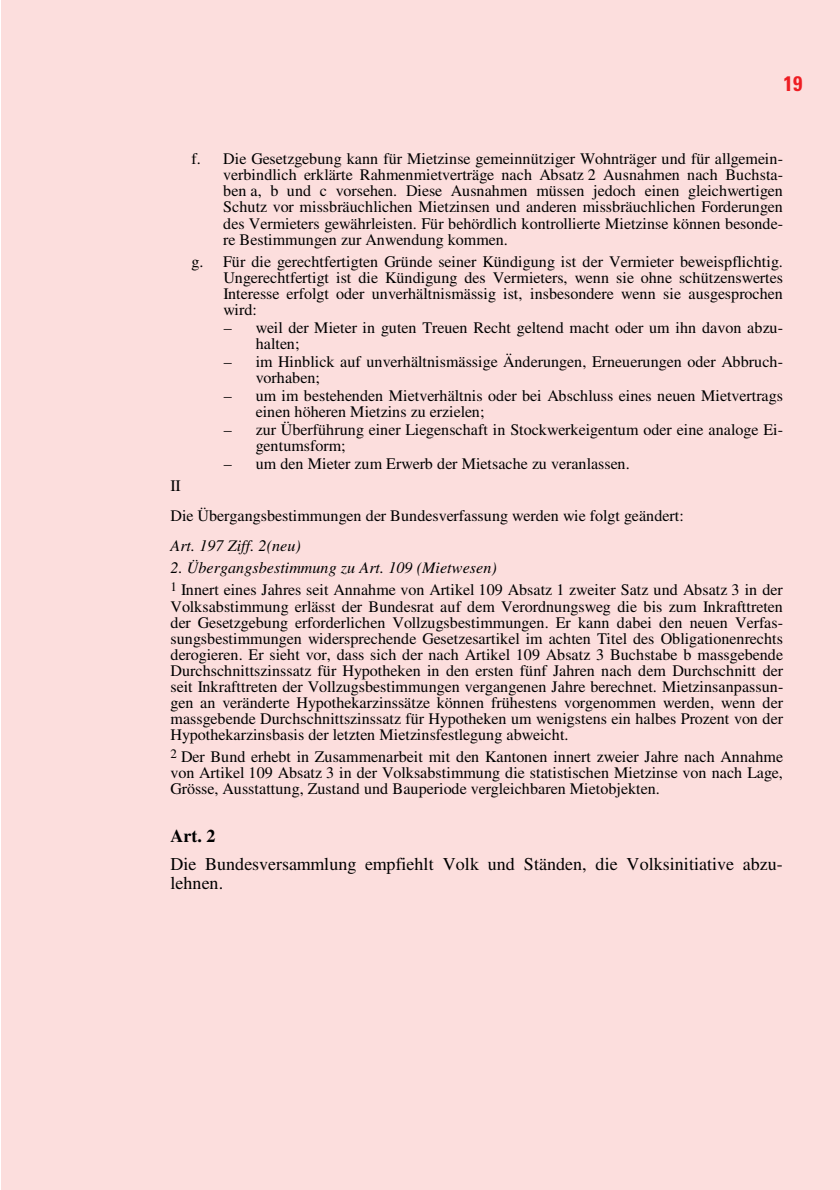
<style>
.page{position:relative;width:840px;height:1190px;background:#fff}
.page>*{position:absolute;margin:0;border:0;box-sizing:border-box;transform-origin:0 0}
.t1{font:700 condensed 21px "Univers";color:#ee1d23}
.t2{font:18px/20px "Times";letter-spacing:.005em;color:#000}
.t3{font:700 18px "Times";color:#000}
.t4{font:16px/16px "Times";color:#000}
.t5{font:italic 16px "Times";letter-spacing:.005em;color:#000}
.s1{font-style:italic}
</style>
<div class="page">
<div style="left:1px;top:0;width:839px;height:1190px;background:#fcdedd"></div>
<h1 class="t1" style="left:783px;top:76px;width:20px">19</h1>
<p class="t4" style="left:223px;top:152px;width:561px;text-align:justify;text-indent:-32px">f. Die Gesetzgebung kann für Mietzinse gemeinnütziger Wohnträger und für allgemein&shy;verbindlich erklärte Rahmenmietverträge nach Absatz 2 Ausnahmen nach Buchsta&shy;ben a, b und c vorsehen. Diese Ausnahmen müssen jedoch einen gleichwertigen Schutz vor missbräuchlichen Mietzinsen und anderen missbräuchlichen Forderungen des Vermieters gewährleisten. Für behördlich kontrollierte Mietzinse können besonde&shy;re Bestimmungen zur Anwendung kommen.</p>
<p class="t4" style="left:223px;top:255px;width:561px;text-align:justify;text-indent:-32px">g. Für die gerechtfertigten Gründe seiner Kündigung ist der Vermieter beweispflichtig.<br>Ungerechtfertigt ist die Kündigung des Vermieters, wenn sie ohne schützenswertes Interesse erfolgt oder unverhältnismässig ist, insbesondere wenn sie ausgesprochen wird:</p>
<p class="t4" style="left:256px;top:321px;width:529px;text-indent:-32px">– weil der Mieter in guten Treuen Recht geltend macht oder um ihn davon abzu&shy;halten;</p>
<p class="t4" style="left:256px;top:355px;width:529px;text-indent:-32px">– im Hinblick auf unverhältnismässige Änderungen, Erneuerungen oder Abbruch&shy;vorhaben;</p>
<p class="t4" style="left:256px;top:389px;width:529px;text-indent:-32px">– um im bestehenden Mietverhältnis oder bei Abschluss eines neuen Mietvertrags einen höheren Mietzins zu erzielen;</p>
<p class="t4" style="left:256px;top:423px;width:529px;text-indent:-32px">– zur Überführung einer Liegenschaft in Stockwerkeigentum oder eine analoge Ei&shy;gentumsform;</p>
<p class="t4" style="left:224px;top:457px;width:408px">– um den Mieter zum Erwerb der Mietsache zu veranlassen.</p>
<p class="t4" style="left:171px;top:472px;width:515px;line-height:30px">II<br>Die Übergangsbestimmungen der Bundesverfassung werden wie folgt geändert:</p>
<p class="t5" style="left:171px;top:540px;width:132px">Art. 197 Ziff. 2(neu)</p>
<p class="t4" style="left:171px;top:559px;width:614px;line-height:22px"><span class="s1">2. Übergangsbestimmung zu Art. 109 (Mietwesen)<br></span><sup>1</sup> Innert eines Jahres seit Annahme von Artikel 109 Absatz 1 zweiter Satz und Absatz 3 in der</p>
<p class="t4" style="left:171px;top:600px;width:614px;text-align:justify">Volksabstimmung erlässt der Bundesrat auf dem Verordnungsweg die bis zum Inkrafttreten der Gesetzgebung erforderlichen Vollzugsbestimmungen. Er kann dabei den neuen Verfas&shy;sungsbestimmungen widersprechende Gesetzesartikel im achten Titel des Obligationenrechts derogieren. Er sieht vor, dass sich der nach Artikel 109 Absatz 3 Buchstabe b massgebende Durchschnittszinssatz für Hypotheken in den ersten fünf Jahren nach dem Durchschnitt der seit Inkrafttreten der Vollzugsbestimmungen vergangenen Jahre berechnet. Mietzinsanpassun&shy;gen an veränderte Hypothekarzinssätze können frühestens vorgenommen werden, wenn der massgebende Durchschnittszinssatz für Hypotheken um wenigstens ein halbes Prozent von der Hypothekarzinsbasis der letzten Mietzinsfestlegung abweicht.</p>
<p class="t4" style="left:171px;top:750px;width:614px;text-align:justify"><sup>2</sup> Der Bund erhebt in Zusammenarbeit mit den Kantonen innert zweier Jahre nach Annahme von Artikel 109 Absatz 3 in der Volksabstimmung die statistischen Mietzinse von nach Lage, Grösse, Ausstattung, Zustand und Bauperiode vergleichbaren Mietobjekten.</p>
<p class="t3" style="left:171px;top:829px;width:47px">Art. 2</p>
<p class="t2" style="left:171px;top:855px;width:614px">Die Bundesversammlung empfiehlt Volk und Ständen, die Volksinitiative abzu&shy;lehnen.</p>
</div>
